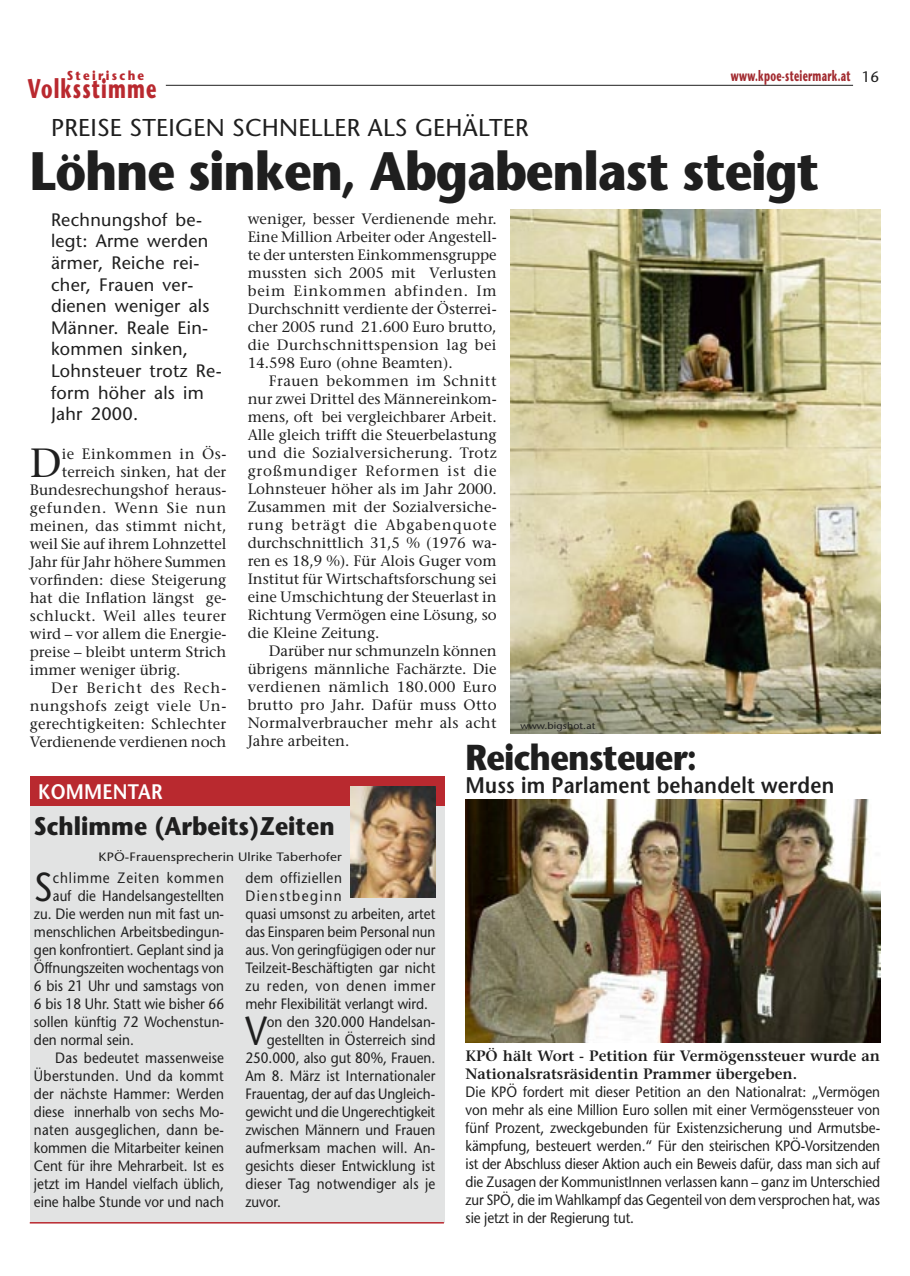
<style>
.page{position:relative;width:910px;height:1276px;background:#fff}
.page>*{position:absolute;margin:0;border:0;box-sizing:border-box;transform-origin:0 0}
.t1{font:700 54px "Stone Sans";letter-spacing:-.025em;color:#1f1f1f;scale:.9 1}
.t2{font:40.65px "Stone Serif";color:#1f1f1f}
.t3{font:40.35px "Stone Sans";color:#1f1f1f;scale:.9 1}
.t4{font:700 36px "Stone Sans";letter-spacing:-.025em;color:#1f1f1f;scale:.9 1}
.t5{font:700 27px "Stone Sans";letter-spacing:.06em;color:#b9292f;scale:.67 1}
.t6{font:700 25.5px "Stone Sans";color:#1f1f1f;scale:.9 1}
.t7{font:24.3px "Stone Sans";letter-spacing:.01em;color:#1f1f1f}
.t8{font:600 22.5px "Stone Sans";letter-spacing:.01em;color:#1f1f1f;scale:.9 1}
.t9{font:600 21px "Stone Sans";letter-spacing:.01em;color:#fff;scale:.9 1}
.t10{font:18px/21.6px "Stone Sans";letter-spacing:.015em;color:#1f1f1f}
.t11{font:15px/18px "Stone Sans";color:#1f1f1f;scale:.9 1}
.t12{font:15px/18px "Stone Serif";color:#1f1f1f;text-align:justify}
.t13{font:600 15px/18px "Stone Serif";color:#1f1f1f}
.t14{font:15px "Stone Sans";letter-spacing:.02em;color:#1f1f1f;scale:.9 1}
.t15{font:15px "Stone Sans";letter-spacing:.025em;color:#1f1f1f;scale:.9 1}
.t16{font:15px "Stone Serif";letter-spacing:.035em;color:#1f1f1f}
.t17{font:700 15px "Stone Sans";letter-spacing:.03em;color:#a22b30;scale:.6 1}
.t18{font:15px "Stone Serif";letter-spacing:.03em;color:#1f1f1f}
.t19{font:15px "Stone Serif";letter-spacing:.05em;color:#1f1f1f}
.t20{font:15px "Stone Sans";letter-spacing:.065em;color:#1f1f1f;scale:.9 1}
.t21{font:15px "Stone Serif";letter-spacing:.065em;color:#1f1f1f}
.t22{font:700 12.9px "Stone Sans";letter-spacing:.2em;color:#b9292f;scale:.89 1}
.t23{font:12.15px "Stone Sans";letter-spacing:.01em;color:#1f1f1f;scale:1.11 1}
.t24{font:9.45px "Stone Sans";letter-spacing:.01em;color:#1f1f1f;scale:1.11 1}
.s1{font-weight:400;color:#1f1f1f}
</style>
<div class="page">
<hr style="left:166px;top:85px;width:687px;height:1px;background:#1f1f1f">
<div style="left:30px;top:785px;width:414px;height:437px;background:#e2e3e3"></div>
<div style="left:30px;top:776px;width:414px;height:29px;background:#b9292f"></div>
<img style="left:350px;top:786px;width:85px;height:112px">
<hr style="left:30px;top:1222px;width:414px;height:1px;background:#b9292f">
<img style="left:466px;top:799px;width:414px;height:244px">
<img style="left:510px;top:209px;width:370px;height:524px">
<p class="t22" style="left:67px;top:67px;width:89px">Steirische</p>
<h3 class="t5" style="left:28px;top:72px;width:193px">Volksstimme</h3>
<p class="t17" style="left:731px;top:66px;width:248px">www.kpoe-steiermark.at <span class="s1">16</span></p>
<h3 class="t7" style="left:51px;top:113px;width:479px">PREISE STEIGEN SCHNELLER ALS GEHÄLTER</h3>
<h1 class="t1" style="left:30px;top:137px;width:879px">Löhne sinken, Abgabenlast steigt</h1>
<p class="t10" style="left:51px;top:209px;width:172px">Rechnungshof be&shy;legt: Arme werden ärmer, Reiche rei&shy;cher, Frauen ver&shy;dienen weniger als<br>Männer. Reale Ein&shy;kommen sinken,<br>Lohnsteuer trotz Re&shy;form höher als im<br>Jahr 2000.</p>
<p class="t12" style="left:248px;top:209px;width:251px">weniger, besser Verdienende mehr.<br>Eine Million Arbeiter oder Angestell&shy;te der untersten Einkommensgruppe mussten sich 2005 mit Verlusten beim Einkommen abfinden. Im Durchschnitt verdiente der Österrei&shy;cher 2005 rund 21.600 Euro brutto, die Durchschnittspension lag bei 14.598 Euro (ohne Beamten).</p>
<p class="t12" style="left:248px;top:371px;width:251px;text-indent:21px">Frauen bekommen im Schnitt nur zwei Drittel des Männereinkom&shy;mens, oft bei vergleichbarer Arbeit.<br>Alle gleich trifft die Steuerbelastung und die Sozialversicherung. Trotz großmundiger Reformen ist die Lohnsteuer höher als im Jahr 2000.<br>Zusammen mit der Sozialversiche&shy;rung beträgt die Abgabenquote durchschnittlich 31,5 % (1976 wa&shy;ren es 18,9 %). Für Alois Guger vom Institut für Wirtschaftsforschung sei eine Umschichtung der Steuerlast in Richtung Vermögen eine Lösung, so die Kleine Zeitung.</p>
<p class="t12" style="left:248px;top:641px;width:251px;text-indent:21px">Darüber nur schmunzeln können übrigens männliche Fachärzte. Die verdienen nämlich 180.000 Euro brutto pro Jahr. Dafür muss Otto Normalverbraucher mehr als acht Jahre arbeiten.</p>
<h2 class="t2" style="left:30px;top:437px;width:34px">D</h2>
<p class="t16" style="left:62px;top:444px;width:166px">ie Einkommen in Ös-</p>
<p class="t12" style="left:62px;top:462px;width:166px">terreich sinken, hat der</p>
<p class="t12" style="left:30px;top:480px;width:198px">Bundesrechungshof heraus-</p>
<p class="t19" style="left:30px;top:498px;width:198px">gefunden. Wenn Sie nun</p>
<p class="t12" style="left:30px;top:516px;width:198px">meinen, das stimmt nicht,</p>
<p class="t12" style="left:30px;top:534px;width:198px">weil Sie auf ihrem Lohnzettel</p>
<p class="t12" style="left:30px;top:552px;width:198px">Jahr für Jahr höhere Summen</p>
<p class="t12" style="left:30px;top:570px;width:198px">vorfinden: diese Steigerung</p>
<p class="t12" style="left:30px;top:588px;width:198px">hat die Inflation längst ge-</p>
<p class="t18" style="left:30px;top:606px;width:198px">schluckt. Weil alles teurer</p>
<p class="t12" style="left:30px;top:624px;width:198px">wird – vor allem die Energie-</p>
<p class="t12" style="left:30px;top:642px;width:198px">preise – bleibt unterm Strich</p>
<p class="t12" style="left:30px;top:660px;width:152px">immer weniger übrig.</p>
<p class="t21" style="left:51px;top:678px;width:177px">Der Bericht des Rech-</p>
<p class="t16" style="left:30px;top:696px;width:198px">nungshofs zeigt viele Un-</p>
<p class="t12" style="left:30px;top:714px;width:198px">gerechtigkeiten: Schlechter</p>
<p class="t12" style="left:30px;top:732px;width:198px">Verdienende verdienen noch</p>
<p class="t24" style="left:520px;top:719px;width:69px">www.bigshot.at</p>
<h3 class="t4" style="left:466px;top:735px;width:259px">Reichensteuer:</h3>
<h3 class="t8" style="left:466px;top:771px;width:411px">Muss im Parlament behandelt werden</h3>
<h3 class="t9" style="left:38px;top:778px;width:140px">KOMMENTAR</h3>
<h3 class="t6" style="left:34px;top:810px;width:335px">Schlimme (Arbeits)Zeiten</h3>
<p class="t23" style="left:99px;top:849px;width:221px">KPÖ-Frauensprecherin Ulrike Taberhofer</p>
<h3 class="t3" style="left:34px;top:862px;width:22px">S</h3>
<p class="t20" style="left:53px;top:868px;width:192px">chlimme Zeiten kommen</p>
<p class="t11" style="left:53px;top:886px;width:192px">auf die Handelsangestellten</p>
<p class="t11" style="left:34px;top:904px;width:213px">zu. Die werden nun mit fast un-</p>
<p class="t11" style="left:34px;top:922px;width:213px">menschlichen Arbeitsbedingun-</p>
<p class="t11" style="left:34px;top:940px;width:213px">gen konfrontiert. Geplant sind ja</p>
<p class="t11" style="left:34px;top:958px;width:213px">Öffnungszeiten wochentags von</p>
<p class="t11" style="left:34px;top:976px;width:213px">6 bis 21 Uhr und samstags von</p>
<p class="t11" style="left:34px;top:994px;width:213px">6 bis 18 Uhr. Statt wie bisher 66</p>
<p class="t11" style="left:34px;top:1012px;width:213px">sollen künftig 72 Wochenstun-</p>
<p class="t11" style="left:34px;top:1030px;width:113px">den normal sein.</p>
<p class="t11" style="left:55px;top:1048px;width:189px">Das bedeutet massenweise</p>
<p class="t15" style="left:34px;top:1066px;width:213px">Überstunden. Und da kommt</p>
<p class="t11" style="left:34px;top:1084px;width:213px">der nächste Hammer: Werden</p>
<p class="t11" style="left:34px;top:1102px;width:213px">diese innerhalb von sechs Mo-</p>
<p class="t14" style="left:34px;top:1120px;width:213px">naten ausgeglichen, dann be-</p>
<p class="t11" style="left:34px;top:1138px;width:213px">kommen die Mitarbeiter keinen</p>
<p class="t11" style="left:34px;top:1156px;width:213px">Cent für ihre Mehrarbeit. Ist es</p>
<p class="t11" style="left:34px;top:1174px;width:213px">jetzt im Handel vielfach üblich,</p>
<p class="t11" style="left:34px;top:1192px;width:213px">eine halbe Stunde vor und nach</p>
<p class="t11" style="left:245px;top:868px;width:213px">dem offiziellen<br>Dienstbeginn<br>quasi umsonst zu arbeiten, artet das Einsparen beim Personal nun aus. Von geringfügigen oder nur<br>Teilzeit-Beschäftigten gar nicht zu reden, von denen immer mehr Flexibilität verlangt wird.</p>
<h3 class="t3" style="left:245px;top:1006px;width:25px">V</h3>
<p class="t11" style="left:267px;top:1012px;width:189px">on den 320.000 Handelsan-</p>
<p class="t11" style="left:267px;top:1030px;width:189px">gestellten in Österreich sind</p>
<p class="t11" style="left:245px;top:1048px;width:213px">250.000, also gut 80%, Frauen.</p>
<p class="t11" style="left:245px;top:1066px;width:213px">Am 8. März ist Internationaler</p>
<p class="t11" style="left:245px;top:1084px;width:213px">Frauentag, der auf das Ungleich-</p>
<p class="t11" style="left:245px;top:1102px;width:213px">gewicht und die Ungerechtigkeit</p>
<p class="t11" style="left:245px;top:1120px;width:213px">zwischen Männern und Frauen</p>
<p class="t14" style="left:245px;top:1138px;width:213px">aufmerksam machen will. An-</p>
<p class="t11" style="left:245px;top:1156px;width:213px">gesichts dieser Entwicklung ist</p>
<p class="t15" style="left:245px;top:1174px;width:213px">dieser Tag notwendiger als je</p>
<p class="t11" style="left:245px;top:1192px;width:41px">zuvor.</p>
<p class="t13" style="left:466px;top:1046px;width:416px">KPÖ hält Wort - Petition für Vermögenssteuer wurde an<br>Nationalsratsräsidentin Prammer übergeben.</p>
<p class="t11" style="left:466px;top:1082px;width:462px;text-align:justify">Die KPÖ fordert mit dieser Petition an den Nationalrat: „Vermögen von mehr als eine Million Euro sollen mit einer Vermögenssteuer von fünf Prozent, zweckgebunden für Existenzsicherung und Armutsbe&shy;kämpfung, besteuert werden.“ Für den steirischen KPÖ-Vorsitzenden ist der Abschluss dieser Aktion auch ein Beweis dafür, dass man sich auf die Zusagen der KommunistInnen verlassen kann – ganz im Unterschied zur SPÖ, die im Wahlkampf das Gegenteil von dem versprochen hat, was sie jetzt in der Regierung tut.</p>
</div>
